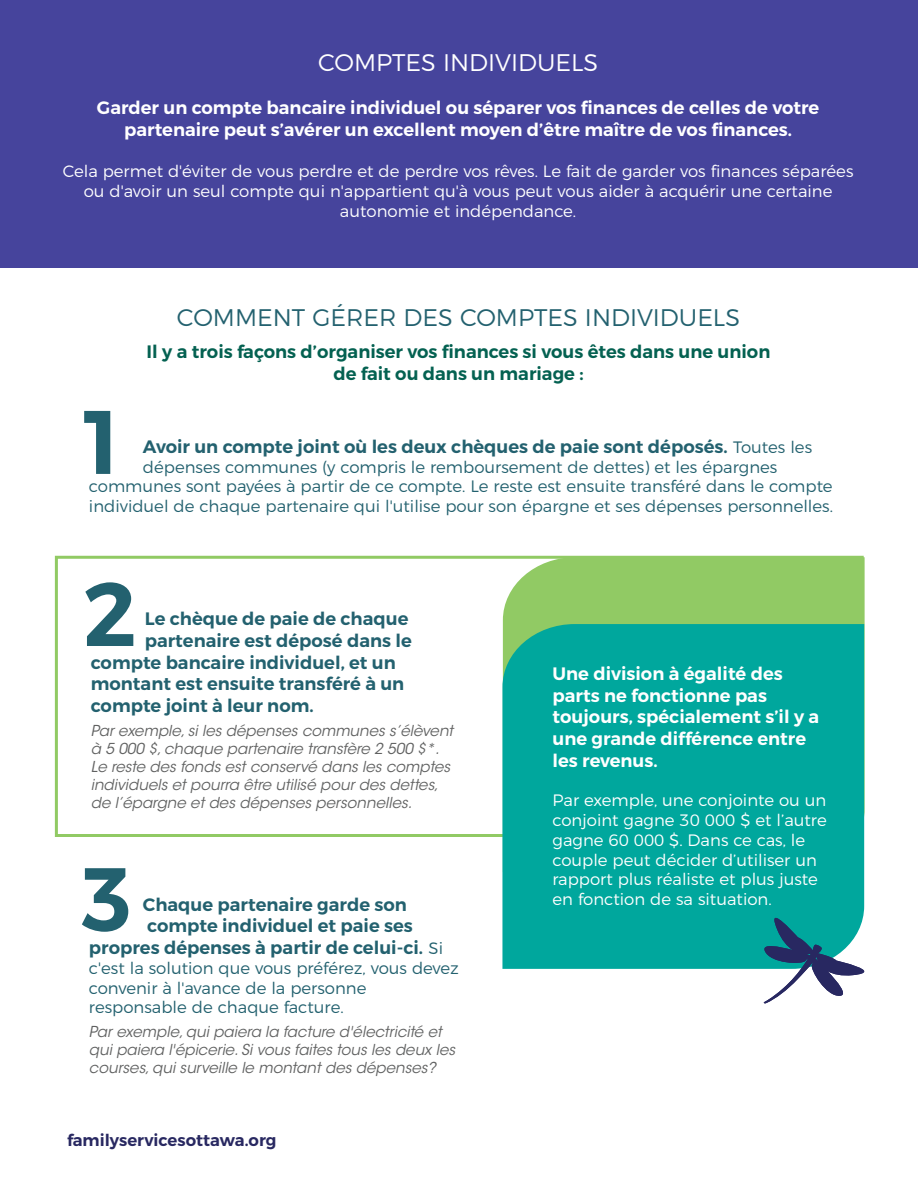
<style>
.page{position:relative;width:918px;height:1188px;background:#fff}
.page>*{position:absolute;margin:0;border:0;box-sizing:border-box;transform-origin:0 0}
.t1{font:600 90px "Montserrat";color:#23616f}
.t2{font:300 24px "Montserrat";color:#23616f}
.t3{font:300 24px "Montserrat";color:#fff}
.t4{font:600 18px "Montserrat";color:#23616f}
.t5{font:600 18px/21.6px "Montserrat";color:#fff;text-align:center}
.t6{font:600 18px/22.5px "Montserrat";color:#046151;text-align:center}
.t7{font:300 16.5px/19.8px "Montserrat";color:#fff;text-align:center}
.t8{font:300 16.5px/19.8px "Montserrat";color:#23616f}
.t9{font:600 16.5px "Montserrat";color:#282861}
.t10{font:italic 15px/18px "ITC Avant Garde Std";color:#606161}
.s1{font-weight:300;font-size:16.5px}
</style>
<div class="page">
<div style="left:0;top:0;width:918px;height:267px;background:#46449c"></div>
<div style="left:55px;top:556px;width:809px;height:281px;border:3px solid #91ca64"></div>
<div style="left:503px;top:557px;width:362px;height:315px;background:#91ca64"></div>
<div style="left:502px;top:624px;width:362px;height:345px;background:#00a79d"></div>
<svg style="left:762px;top:917px;width:103px;height:87px"></svg>
<h2 class="t3" style="left:318px;top:44px;width:282px">COMPTES INDIVIDUELS</h2>
<p class="t5" style="left:97px;top:97px;width:724px">Garder un compte bancaire individuel ou séparer vos finances de celles de votre partenaire peut s’avérer un excellent moyen d’être maître de vos finances.</p>
<p class="t7" style="left:63px;top:160px;width:792px">Cela permet d'éviter de vous perdre et de perdre vos rêves. Le fait de garder vos finances séparées ou d'avoir un seul compte qui n'appartient qu'à vous peut vous aider à acquérir une certaine autonomie et indépendance.</p>
<h2 class="t2" style="left:177px;top:299px;width:565px">COMMENT GÉRER DES COMPTES INDIVIDUELS</h2>
<p class="t6" style="left:147px;top:340px;width:625px">Il y a trois façons d’organiser vos finances si vous êtes dans une union de fait ou dans un mariage :</p>
<h1 class="t1" style="left:83px;top:386px;width:38px">1</h1>
<p class="t4" style="left:143px;top:435px;width:671px">Avoir un compte joint où les deux chèques de paie sont déposés. <span class="s1">Toutes les</span></p>
<p class="t8" style="left:89px;top:455px;width:746px;text-align:center">dépenses communes (y compris le remboursement de dettes) et les épargnes<br>communes sont payées à partir de ce compte. Le reste est ensuite transféré dans le compte individuel de chaque partenaire qui l'utilise pour son épargne et ses dépenses personnelles.</p>
<h1 class="t1" style="left:83px;top:558px;width:55px">2</h1>
<p class="t4" style="left:145px;top:608px;width:265px">Le chèque de paie de chaque</p>
<p class="t4" style="left:145px;top:629px;width:269px">partenaire est déposé dans le</p>
<p class="t4" style="left:91px;top:651px;width:307px">compte bancaire individuel, et un</p>
<p class="t4" style="left:91px;top:673px;width:315px">montant est ensuite transféré à un</p>
<p class="t4" style="left:91px;top:694px;width:224px">compte joint à leur nom.</p>
<p class="t10" style="left:91px;top:722px;width:364px">Par exemple, si les dépenses communes s’élèvent à 5 000 $, chaque partenaire transfère 2 500 $*.<br>Le reste des fonds est conservé dans les comptes individuels et pourra être utilisé pour des dettes, de l’épargne et des dépenses personnelles.</p>
<h1 class="t1" style="left:82px;top:843px;width:51px">3</h1>
<p class="t4" style="left:143px;top:893px;width:266px">Chaque partenaire garde son</p>
<p class="t4" style="left:147px;top:915px;width:267px">compte individuel et paie ses</p>
<p class="t4" style="left:89px;top:936px;width:356px">propres dépenses à partir de celui-ci. <span class="s1">Si</span></p>
<p class="t8" style="left:89px;top:957px;width:371px">c'est la solution que vous préférez, vous devez convenir à l'avance de la personne responsable de chaque facture.</p>
<p class="t10" style="left:89px;top:1023px;width:368px">Par exemple, qui paiera la facture d'électricité et qui paiera l'épicerie. Si vous faites tous les deux les courses, qui surveille le montant des dépenses?</p>
<p class="t9" style="left:67px;top:1130px;width:211px">familyservicesottawa.org</p>
<p class="t5" style="left:553px;top:663px;width:268px;text-align:left">Une division à égalité des parts ne fonctionne pas toujours, spécialement s’il y a une grande différence entre les revenus.</p>
<p class="t7" style="left:553px;top:789px;width:276px;text-align:left">Par exemple, une conjointe ou un conjoint gagne 30 000 $ et l’autre gagne 60 000 $. Dans ce cas, le couple peut décider d’utiliser un rapport plus réaliste et plus juste en fonction de sa situation.</p>
</div>
